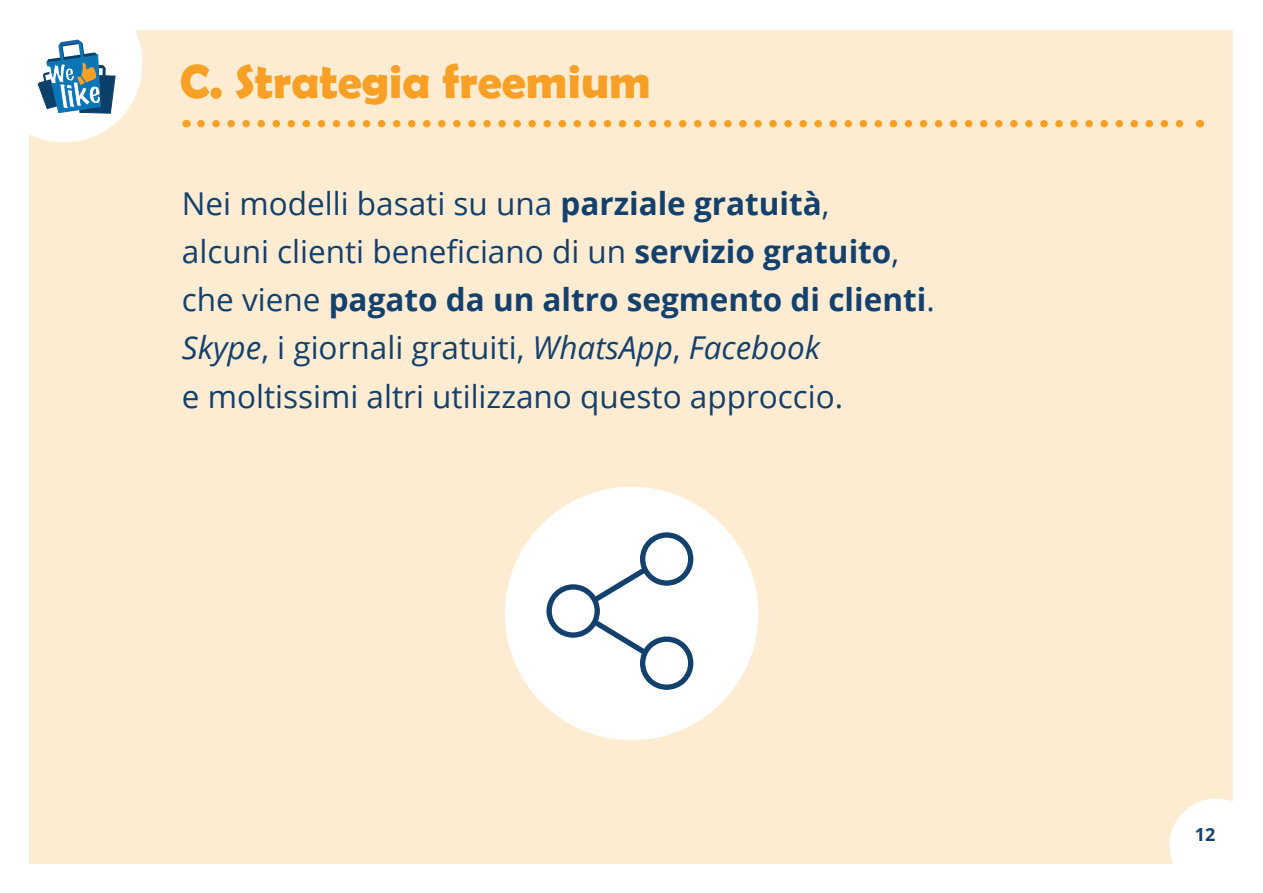
<style>
.page{position:relative;width:1263px;height:893px;background:#fff}
.page>*{position:absolute;margin:0;border:0;box-sizing:border-box;transform-origin:0 0}
.t1{font:700 48px "Berlin Sans FB Demi";color:#f7a025}
.t2{font:31.5px/48px "Open Sans";color:#13406d}
.t3{font:700 18px "Open Sans";color:#13406d}
.s1{font-weight:700}
.s2{font-style:italic}
</style>
<div class="page">
<div style="left:30px;top:30px;width:1203px;height:833px;background:#feecd2"></div>
<div style="left:1169px;top:799px;width:94px;height:93px;background:#fff;border-radius:50%"></div>
<svg style="left:29px;top:30px;width:113px;height:112px;background:#c5d5de"></svg>
<svg style="left:201px;top:120px;width:983px;height:7px"></svg>
<div style="left:505px;top:487px;width:253px;height:253px;background:#fff;border-radius:50%"></div>
<svg style="left:546px;top:532px;width:147px;height:158px"></svg>
<h1 class="t1" style="left:180px;top:54px;width:473px">C. Strategia freemium</h1>
<p class="t2" style="left:182px;top:179px;width:754px">Nei modelli basati su una <span class="s1">parziale gratuità</span>,<br>alcuni clienti beneficiano di un <span class="s1">servizio gratuito</span>, che viene <span class="s1">pagato da un altro segmento di clienti</span>.<br><span class="s2">Skype</span>, i giornali gratuiti, <span class="s2">WhatsApp</span>, <span class="s2">Facebook<br></span>e moltissimi altri utilizzano questo approccio.</p>
<p class="t3" style="left:1195px;top:822px;width:22px">12</p>
</div>
